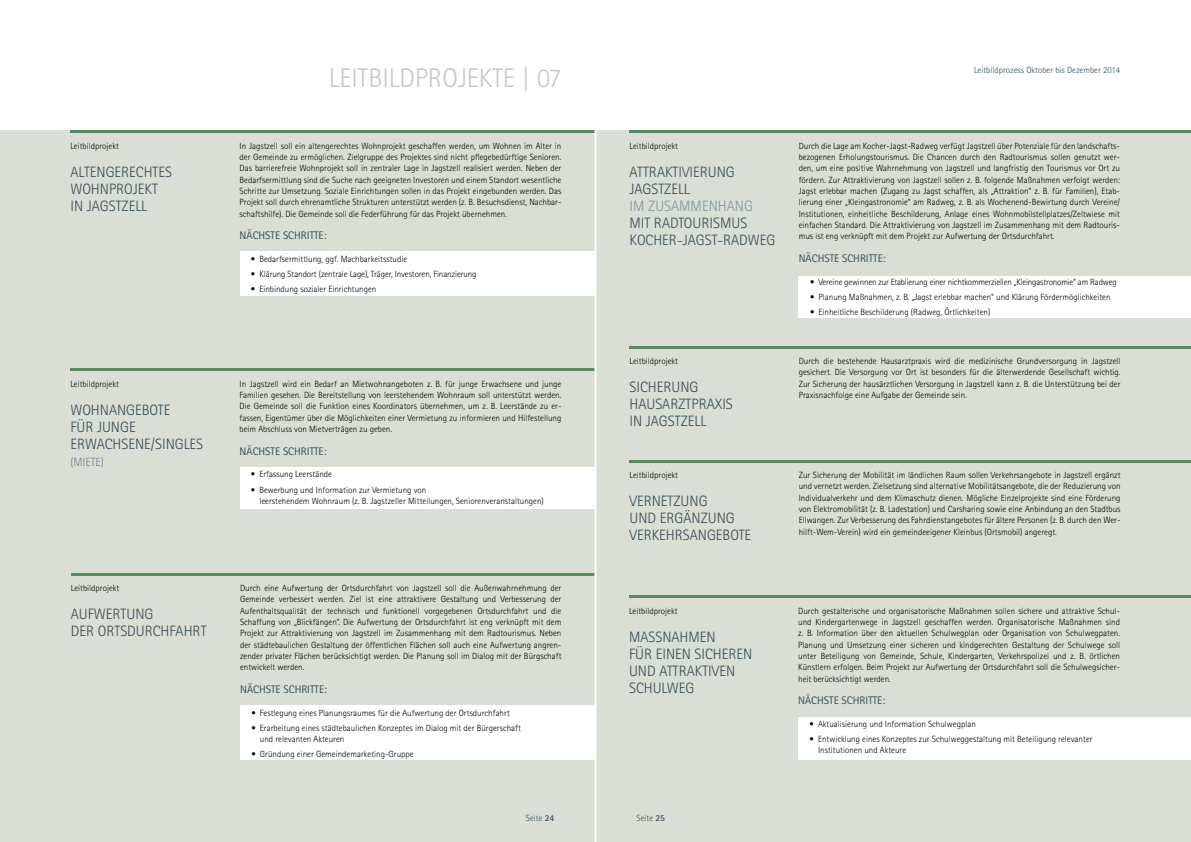
<style>
.page{position:relative;width:1191px;height:842px;background:#fff}
.page>*{position:absolute;margin:0;border:0;box-sizing:border-box;transform-origin:0 0}
.t1{font:300 27px "Rotis Sans Serif";color:#c6c7c8}
.t2{font:300 15px/17px "Rotis Sans Serif";color:#344b57}
.t3{font:300 15px "Rotis Sans Serif";color:#80959f}
.t4{font:300 12px "Rotis Sans Serif";color:#6d838e}
.t5{font:11px "Rotis Sans Serif";color:#344b57}
.t6{font:300 9px/11.3px "Rotis Sans Serif";color:#000;text-align:justify}
.t7{font:300 9px "Rotis Sans Serif";letter-spacing:-.02em;color:#000}
.t8{font:300 9px "Rotis Sans Serif";color:#344b57}
.s1{font-weight:700}
</style>
<div class="page">
<div style="left:0;top:130px;width:1191px;height:712px;background:#d9dfd4"></div>
<div style="left:798px;top:276px;width:393px;height:41px;background:#fff"></div>
<hr style="left:629px;top:130px;width:562px;height:3px;background:#59895e">
<div style="left:240px;top:251px;width:355px;height:45px;background:#fff"></div>
<hr style="left:70px;top:130px;width:525px;height:3px;background:#59895e">
<div style="left:240px;top:467px;width:355px;height:42px;background:#fff"></div>
<hr style="left:70px;top:369px;width:525px;height:2px;background:#59895e">
<hr style="left:629px;top:346px;width:562px;height:3px;background:#59895e">
<hr style="left:629px;top:460px;width:562px;height:3px;background:#59895e">
<div style="left:798px;top:718px;width:393px;height:42px;background:#fff"></div>
<hr style="left:629px;top:595px;width:562px;height:3px;background:#59895e">
<div style="left:240px;top:706px;width:355px;height:54px;background:#fff"></div>
<hr style="left:71px;top:573px;width:524px;height:2px;background:#59895e">
<hr style="left:594px;top:0;width:2px;height:842px;background:#fff">
<p class="t6" style="left:70px;top:140px;width:50px">Leitbildprojekt</p>
<h2 class="t2" style="left:70px;top:163px;width:28px">Altenge</h2>
<h2 class="t2" style="left:70px;top:163px;width:95px;text-indent:51px">rechtes<br>Wohnprojekt in Jagstzell</h2>
<p class="t6" style="left:70px;top:378px;width:50px">Leitbildprojekt</p>
<h2 class="t2" style="left:70px;top:402px;width:30px">Wohnangeb</h2>
<h2 class="t2" style="left:150px;top:402px;width:20px">ote</h2>
<h2 class="t2" style="left:70px;top:419px;width:36px">für junge<br>Erwachsene</h2>
<h2 class="t2" style="left:151px;top:436px;width:19px">/Singles</h2>
<h3 class="t4" style="left:70px;top:455px;width:35px">(Miete)</h3>
<p class="t6" style="left:71px;top:582px;width:50px">Leitbildprojekt</p>
<h2 class="t2" style="left:71px;top:606px;width:91px">Aufwertung der Ortsdu rchfah</h2>
<h2 class="t2" style="left:193px;top:623px;width:15px">rt</h2>
<h1 class="t1" style="left:329px;top:63px;width:52px">Leitbildp</h1>
<h1 class="t1" style="left:428px;top:63px;width:135px">rojekte | 07</h1>
<p class="t6" style="left:240px;top:140px;width:323px">In Jagstzell soll ein altengerechtes Wohnprojekt geschaffen werden, um Wohnen im Alter in der Gemeinde zu ermöglichen. Zielgruppe des Projektes sind nicht pflegebedürftige Senioren.<br>Das barrierefreie Wohnprojekt soll in zentraler Lage in Jagstzell realisiert werden. Neben der Bedarfsermittlung sind die Suche nach geeigneten Investoren und einem Standort wesentliche Schritte zur Umsetzung. Soziale Einrichtungen sollen in das Projekt eingebunden werden. Das Projekt soll durch ehrenamtliche Strukturen unterstützt werden (z. B. Besuchsdienst, Nachbar&shy;schaftshilfe). Die Gemeinde soll die Federführung für das Projekt übernehmen.</p>
<p class="t5" style="left:240px;top:229px;width:88px">NÄCHSTE SCHRITTE:</p>
<p class="t6" style="left:251px;top:253px;width:158px">• Bedarfsermittlung, ggf. Machbarkeitsstudie</p>
<p class="t6" style="left:251px;top:268px;width:227px">• Klärung Standort (zentrale Lage), Träger, Investoren, Finanzierung</p>
<p class="t6" style="left:251px;top:283px;width:127px">• Einbindung sozialer Einrichtungen</p>
<p class="t6" style="left:240px;top:378px;width:323px">In Jagstzell wird ein Bedarf an Mietwohnangeboten z. B. für junge Erwachsene und junge Familien gesehen. Die Bereitstellung von leerstehendem Wohnraum soll unterstützt werden.<br>Die Gemeinde soll die Funktion eines Koordinators übernehmen, um z. B. Leerstände zu er&shy;fassen, Eigentümer über die Möglichkeiten einer Vermietung zu informieren und Hilfestellung beim Abschluss von Mietverträgen zu geben.</p>
<p class="t5" style="left:240px;top:445px;width:88px">NÄCHSTE SCHRITTE:</p>
<p class="t6" style="left:251px;top:469px;width:83px">• Erfassung Leerstände</p>
<p class="t6" style="left:259px;top:484px;width:286px;text-indent:-9px">• Bewerbung und Information zur Vermietung von<br>leerstehendem Wohnraum (z. B. Jagstzeller Mitteilungen, Seniorenveranstaltungen)</p>
<p class="t6" style="left:240px;top:582px;width:323px">Durch eine Aufwertung der Ortsdurchfahrt von Jagstzell soll die Außenwahrnehmung der Gemeinde verbessert werden. Ziel ist eine attraktivere Gestaltung und Verbesserung der Aufenthaltsqualität der technisch und funktionell vorgegebenen Ortsdurchfahrt und die Schaffung von „Blickfängen“. Die Aufwertung der Ortsdurchfahrt ist eng verknüpft mit dem Projekt zur Attraktivierung von Jagstzell im Zusammenhang mit dem Radtourismus. Neben der städtebaulichen Gestaltung der öffentlichen Flächen soll auch eine Aufwertung angren&shy;zender privater Flächen berücksichtigt werden. Die Planung soll im Dialog mit der Bürgschaft entwickelt werden.</p>
<p class="t5" style="left:240px;top:683px;width:88px">NÄCHSTE SCHRITTE:</p>
<p class="t6" style="left:251px;top:707px;width:260px">• Festlegung eines Planungsraumes für die Aufwertung der Ortsdurchfahrt</p>
<p class="t6" style="left:260px;top:722px;width:262px;text-indent:-9px">• Erarbeitung eines städtebaulichen Konzeptes im Dialog mit der Bürgerschaft und relevanten Akteuren</p>
<p class="t6" style="left:251px;top:748px;width:164px">• Gründung einer Gemeindemarketing-Gruppe</p>
<p class="t6" style="left:629px;top:140px;width:50px">Leitbildprojekt</p>
<h2 class="t2" style="left:629px;top:163px;width:88px">Attraktivie rung<br>Jagstzell</h2>
<h2 class="t3" style="left:629px;top:197px;width:36px">im Zusammenhang</h2>
<h2 class="t2" style="left:629px;top:214px;width:138px">mit Radtourismus<br>Koche r-Jagst-Radweg</h2>
<p class="t6" style="left:629px;top:355px;width:50px">Leitbildprojekt</p>
<h2 class="t2" style="left:629px;top:379px;width:15px">Siche</h2>
<h2 class="t2" style="left:663px;top:379px;width:18px">rung</h2>
<h2 class="t2" style="left:629px;top:396px;width:18px">Hausa</h2>
<h2 class="t2" style="left:629px;top:396px;width:99px;text-indent:41px">rztpraxis in Jagstzell</h2>
<p class="t6" style="left:629px;top:469px;width:50px">Leitbildprojekt</p>
<h2 class="t2" style="left:629px;top:493px;width:54px">Vernetzung und</h2>
<h2 class="t2" style="left:629px;top:510px;width:72px;text-indent:30px">Ergänzung<br>Verkeh rsangeb</h2>
<h2 class="t2" style="left:730px;top:527px;width:20px">ote</h2>
<p class="t6" style="left:629px;top:605px;width:50px">Leitbildprojekt</p>
<h2 class="t2" style="left:629px;top:628px;width:43px">MaSSnahmen für einen</h2>
<h2 class="t2" style="left:694px;top:645px;width:8px">siche</h2>
<h2 class="t2" style="left:728px;top:645px;width:16px">ren</h2>
<h2 class="t2" style="left:629px;top:662px;width:10px">und</h2>
<h2 class="t2" style="left:659px;top:662px;width:56px">attraktiven</h2>
<h2 class="t2" style="left:629px;top:679px;width:16px">Schul</h2>
<h2 class="t2" style="left:667px;top:679px;width:20px">weg</h2>
<p class="t8" style="left:526px;top:813px;width:30px">Seite <span class="s1">24</span></p>
<p class="t8" style="left:636px;top:813px;width:30px">Seite <span class="s1">25</span></p>
<p class="t8" style="left:974px;top:65px;width:147px">Leitbildprozess Oktober bis Dezember 2014</p>
<p class="t6" style="left:798px;top:140px;width:323px">Durch die Lage am Kocher-Jagst-Radweg verfügt Jagstzell über Potenziale für den landschafts&shy;bezogenen Erholungstourismus. Die Chancen durch den Radtourismus sollen genutzt wer&shy;den, um eine positive Wahrnehmung von Jagstzell und langfristig den Tourismus vor Ort zu fördern. Zur Attraktivierung von Jagstzell sollen z. B. folgende Maßnahmen verfolgt werden:<br>Jagst erlebbar machen (Zugang zu Jagst schaffen, als „Attraktion“ z. B. für Familien), Etab&shy;lierung einer „Kleingastronomie“ am Radweg, z. B. als Wochenend-Bewirtung durch Vereine/ Institutionen, einheitliche Beschilderung, Anlage eines Wohnmobilstellplatzes/Zeltwiese mit einfachen Standard. Die Attraktivierung von Jagstzell im Zusammenhang mit dem Radtouris&shy;mus ist eng verknüpft mit dem Projekt zur Aufwertung der Ortsdurchfahrt.</p>
<p class="t5" style="left:798px;top:252px;width:88px">NÄCHSTE SCHRITTE:</p>
<p class="t7" style="left:810px;top:276px;width:308px">• Vereine gewinnen zur Etablierung einer nichtkommerziellen „Kleingastronomie“ am Radweg</p>
<p class="t6" style="left:810px;top:291px;width:302px">• Planung Maßnahmen, z. B. „Jagst erlebbar machen“ und Klärung Fördermöglichkeiten</p>
<p class="t6" style="left:810px;top:306px;width:182px">• Einheitliche Beschilderung (Radweg, Örtlichkeiten)</p>
<p class="t6" style="left:798px;top:355px;width:323px">Durch die bestehende Hausarztpraxis wird die medizinische Grundversorgung in Jagstzell gesichert. Die Versorgung vor Ort ist besonders für die älterwerdende Gesellschaft wichtig.<br>Zur Sicherung der hausärztlichen Versorgung in Jagstzell kann z. B. die Unterstützung bei der Praxisnachfolge eine Aufgabe der Gemeinde sein.</p>
<p class="t6" style="left:798px;top:469px;width:323px">Zur Sicherung der Mobilität im ländlichen Raum sollen Verkehrsangebote in Jagstzell ergänzt und vernetzt werden. Zielsetzung sind alternative Mobilitätsangebote, die der Reduzierung von Individualverkehr und dem Klimaschutz dienen. Mögliche Einzelprojekte sind eine Förderung von Elektromobilität (z. B. Ladestation) und Carsharing sowie eine Anbindung an den Stadtbus Ellwangen. Zur Verbesserung des Fahrdienstangebotes für ältere Personen (z. B. durch den Wer&shy;hilft-Wem-Verein) wird ein gemeindeeigener Kleinbus (Ortsmobil) angeregt.</p>
<p class="t6" style="left:798px;top:605px;width:323px">Durch gestalterische und organisatorische Maßnahmen sollen sichere und attraktive Schul&shy;und Kindergartenwege in Jagstzell geschaffen werden. Organisatorische Maßnahmen sind z. B. Information über den aktuellen Schulwegplan oder Organisation von Schulwegpaten.<br>Planung und Umsetzung einer sicheren und kindgerechten Gestaltung der Schulwege soll unter Beteiligung von Gemeinde, Schule, Kindergarten, Verkehrspolizei und z. B. örtlichen Künstlern erfolgen. Beim Projekt zur Aufwertung der Ortsdurchfahrt soll die Schulwegsicher&shy;heit berücksichtigt werden.</p>
<p class="t5" style="left:798px;top:694px;width:88px">NÄCHSTE SCHRITTE:</p>
<p class="t6" style="left:809px;top:718px;width:168px">• Aktualisierung und Information Schulwegplan</p>
<p class="t6" style="left:818px;top:733px;width:276px;text-indent:-9px">• Entwicklung eines Konzeptes zur Schulweggestaltung mit Beteiligung relevanter<br>Institutionen und Akteure</p>
</div>
